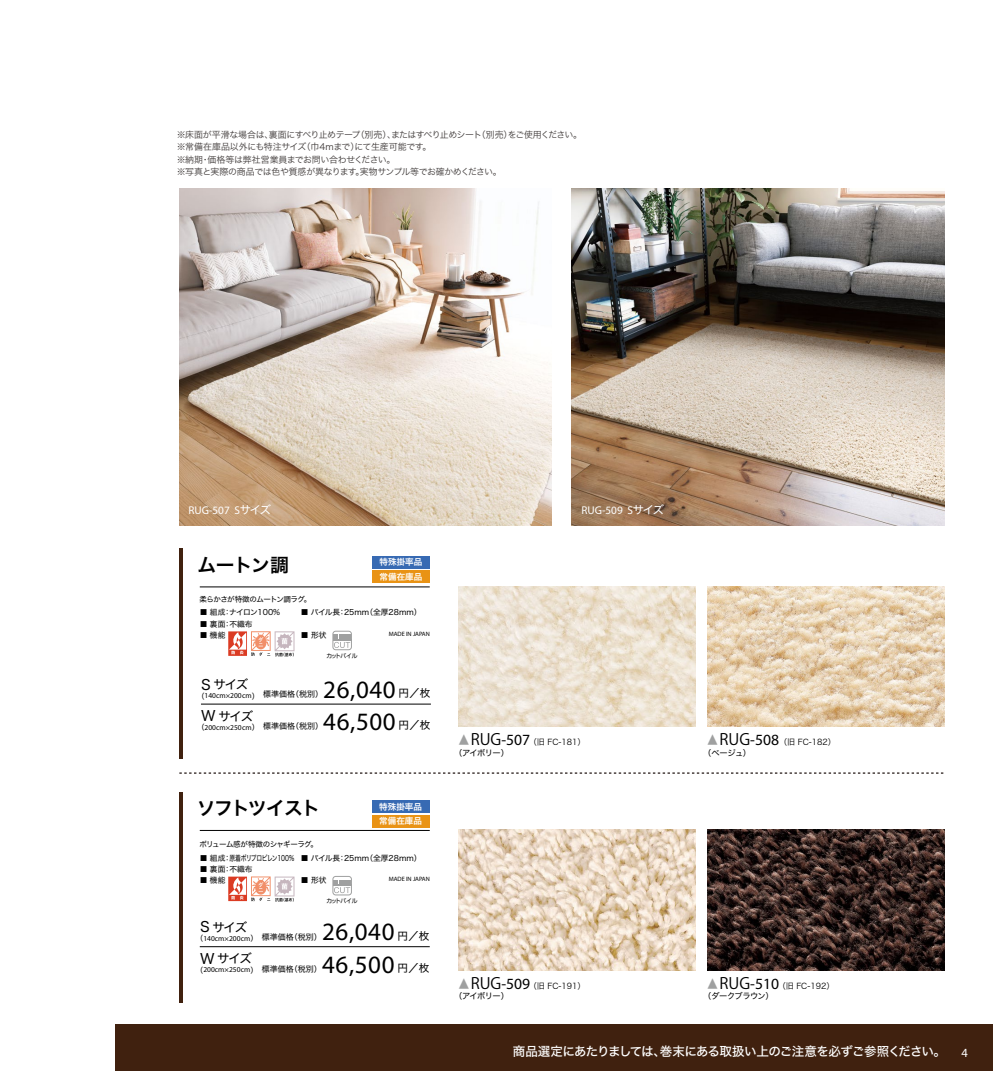
<style>
.page{position:relative;width:993px;height:1071px;background:#fff}
.page>*{position:absolute;margin:0;border:0;box-sizing:border-box;transform-origin:0 0}
.t1{font:25px "Myriad Pro";letter-spacing:.025em;color:#000}
.t2{font:18.75px "Hira Kaku Std N W6";letter-spacing:-.06em;color:#000}
.t3{font:12.5px "Hira Kaku Std N W5";letter-spacing:-.045em;color:#fff}
.t4{font:12.38px "Hira Kaku Std N W4";letter-spacing:-.1em;color:#000}
.t5{font:11.25px "Myriad Pro";color:#fff}
.t6{font:10.62px "Hira Kaku Std N W4";color:#000}
.t7{font:9px/12.5px "Hira Kaku Std N W3";letter-spacing:-.04em;color:#3f3a39}
.t8{font:8.5px "Hira Kaku Std N W6";color:#fff}
.t9{font:8.25px "Hira Kaku Std N W4";letter-spacing:-.07em;color:#000}
.t10{font:8.12px "Hira Kaku Std N W3";color:#000}
.t11{font:8px "Hira Kaku Std N W4";color:#000}
.t12{font:7.75px "Hira Kaku Std N W4";color:#000}
.t13{font:7.75px "Hira Kaku Std N W4";letter-spacing:-.045em;color:#000}
.t14{font:7.5px "Myriad Pro";color:#000}
.t15{font:7.5px "Hira Kaku Std N W4";letter-spacing:-.07em;color:#000}
.t16{font:6.25px "Myriad Pro";color:#000}
.t17{font:5.75px "Shin Go Pro";letter-spacing:-.05em;color:#000}
.s1{font-family:"Hira Kaku Std N W4"}
.s2{font-size:14.12px}
.s3{font-family:"Hira Kaku Std N W4";font-size:13.25px;color:#9fa0a0}
.s4{font-family:"Koz Go Pr 6 N";font-size:15.62px}
.s5{font-family:"Myriad Pro";font-size:15.62px}
.s6{font-family:"Myriad Pro"}
</style>
<div class="page">
<div style="left:115px;top:1023px;width:877px;height:47px;background:#40210f"></div>
<svg style="left:179px;top:772px;width:764px;height:1px"></svg>
<img style="left:707px;top:586px;width:236px;height:140px">
<img style="left:458px;top:586px;width:237px;height:140px">
<hr style="left:179px;top:548px;width:3px;height:210px;background:#40210f">
<hr style="left:201px;top:703px;width:230px;height:1px;background:#000">
<hr style="left:200px;top:586px;width:229px;height:1px;background:#000">
<div style="left:372px;top:570px;width:57px;height:12px;background:#e99315"></div>
<div style="left:372px;top:556px;width:57px;height:12px;background:#376ab3"></div>
<img style="left:707px;top:829px;width:236px;height:141px">
<img style="left:458px;top:829px;width:237px;height:141px">
<hr style="left:179px;top:791px;width:3px;height:211px;background:#40210f">
<hr style="left:200px;top:830px;width:229px;height:1px;background:#000">
<hr style="left:200px;top:946px;width:229px;height:1px;background:#000">
<div style="left:372px;top:814px;width:57px;height:13px;background:#e99315"></div>
<div style="left:372px;top:800px;width:57px;height:12px;background:#376ab3"></div>
<div style="left:332px;top:630px;width:20px;height:20px;border:1px solid #9fa0a0;border-radius:3px"></div>
<svg style="left:333px;top:630px;width:19px;height:20px"></svg>
<svg style="left:228px;top:631px;width:66px;height:25px"></svg>
<div style="left:332px;top:875px;width:20px;height:20px;border:1px solid #9fa0a0;border-radius:3px"></div>
<svg style="left:333px;top:875px;width:19px;height:20px"></svg>
<svg style="left:228px;top:876px;width:66px;height:25px"></svg>
<img style="left:179px;top:188px;width:372px;height:337px">
<img style="left:571px;top:188px;width:372px;height:337px">
<p class="t7" style="left:177px;top:128px;width:406px">※床面が平滑な場合は、裏面にすべり止めテープ（別売）、またはすべり止めシート（別売）をご使用ください。※常備在庫品以外にも特注サイズ（巾4ｍまで）にて生産可能です。<br>※納期・価格等は弊社営業員までお問い合わせください。<br>※写真と実際の商品では色や質感が異なります。実物サンプル等でお確かめください。</p>
<p class="t5" style="left:188px;top:506px;width:84px">RUG-507 S<span class="s1">サイズ</span></p>
<p class="t5" style="left:581px;top:506px;width:84px">RUG-509 S<span class="s1">サイズ</span></p>
<h2 class="t2" style="left:197px;top:550px;width:93px">ムートン調</h2>
<p class="t15" style="left:199px;top:593px;width:113px">柔らかさが特徴のムートン調ラグ。</p>
<p class="t8" style="left:379px;top:555px;width:44px">特殊掛率品</p>
<p class="t8" style="left:379px;top:569px;width:44px">常備在庫品</p>
<p class="t13" style="left:200px;top:606px;width:82px">■ 組成：ナイロン100%</p>
<p class="t12" style="left:301px;top:606px;width:122px">■ パイル長：25mm（全厚28mm）</p>
<p class="t12" style="left:200px;top:617px;width:54px">■ 裏面：不織布</p>
<p class="t12" style="left:200px;top:629px;width:27px">■ 機能</p>
<p class="t12" style="left:301px;top:629px;width:27px">■ 形状</p>
<p class="t16" style="left:388px;top:631px;width:43px">MADE IN JAPAN</p>
<h3 class="t4" style="left:201px;top:674px;width:49px"><span class="s2">S</span> サイズ</h3>
<h3 class="t4" style="left:201px;top:706px;width:53px"><span class="s2">W</span> サイズ</h3>
<p class="t14" style="left:197px;top:692px;width:64px"><span class="s1">（</span>140cm×200cm<span class="s1">）</span></p>
<p class="t14" style="left:197px;top:724px;width:64px"><span class="s1">（</span>200cm×250cm<span class="s1">）</span></p>
<p class="t17" style="left:326px;top:650px;width:32px">カットパイル</p>
<h1 class="t1" style="left:323px;top:680px;width:74px">26,040</h1>
<p class="t6" style="left:398px;top:684px;width:33px">円／枚</p>
<h1 class="t1" style="left:323px;top:712px;width:74px">46,500</h1>
<p class="t6" style="left:398px;top:717px;width:33px">円／枚</p>
<p class="t11" style="left:263px;top:687px;width:62px">標準価格（税別）</p>
<p class="t11" style="left:263px;top:720px;width:62px">標準価格（税別）</p>
<h2 class="t2" style="left:197px;top:793px;width:125px">ソフトツイスト</h2>
<p class="t15" style="left:199px;top:837px;width:120px">ボリューム感が特徴のシャギーラグ。</p>
<p class="t8" style="left:379px;top:800px;width:44px">特殊掛率品</p>
<p class="t8" style="left:379px;top:814px;width:44px">常備在庫品</p>
<p class="t12" style="left:200px;top:851px;width:223px">■ 組成：原着ポリプロピレン100% ■ パイル長：25mm（全厚28mm）</p>
<p class="t12" style="left:200px;top:862px;width:54px">■ 裏面：不織布</p>
<p class="t12" style="left:200px;top:874px;width:27px">■ 機能</p>
<p class="t12" style="left:301px;top:874px;width:27px">■ 形状</p>
<p class="t16" style="left:388px;top:876px;width:43px">MADE IN JAPAN</p>
<h3 class="t4" style="left:200px;top:917px;width:49px"><span class="s2">S</span> サイズ</h3>
<h3 class="t4" style="left:200px;top:949px;width:53px"><span class="s2">W</span> サイズ</h3>
<p class="t14" style="left:196px;top:935px;width:64px"><span class="s1">（</span>140cm×200cm<span class="s1">）</span></p>
<p class="t14" style="left:196px;top:966px;width:64px"><span class="s1">（</span>200cm×250cm<span class="s1">）</span></p>
<p class="t17" style="left:326px;top:895px;width:32px">カットパイル</p>
<h1 class="t1" style="left:322px;top:922px;width:74px">26,040</h1>
<p class="t6" style="left:397px;top:927px;width:33px">円／枚</p>
<h1 class="t1" style="left:322px;top:954px;width:74px">46,500</h1>
<p class="t6" style="left:397px;top:959px;width:33px">円／枚</p>
<p class="t11" style="left:262px;top:930px;width:61px">標準価格（税別）</p>
<p class="t11" style="left:262px;top:962px;width:61px">標準価格（税別）</p>
<p class="t10" style="left:458px;top:735px;width:129px"><span class="s3">▲</span><span class="s4">RUG</span><span class="s5">-507</span> （旧 FC-181）</p>
<p class="t9" style="left:454px;top:746px;width:56px">（アイボリー）</p>
<p class="t10" style="left:458px;top:979px;width:129px"><span class="s3">▲</span><span class="s4">RUG</span><span class="s5">-509</span> （旧 FC-191）</p>
<p class="t9" style="left:454px;top:989px;width:56px">（アイボリー）</p>
<p class="t10" style="left:707px;top:735px;width:130px"><span class="s3">▲</span><span class="s4">RUG</span><span class="s5">-508</span>（旧 FC-182）</p>
<p class="t9" style="left:703px;top:746px;width:49px">（ベージュ）</p>
<p class="t10" style="left:707px;top:979px;width:129px"><span class="s3">▲</span><span class="s4">RUG</span><span class="s5">-510</span> （旧 FC-192）</p>
<p class="t9" style="left:703px;top:989px;width:72px">（ダークブラウン）</p>
<h3 class="t3" style="left:512px;top:1041px;width:456px">商品選定にあたりましては、巻末にある取扱い上のご注意を必ずご参照ください。 <span class="s6">4</span></h3>
</div>
